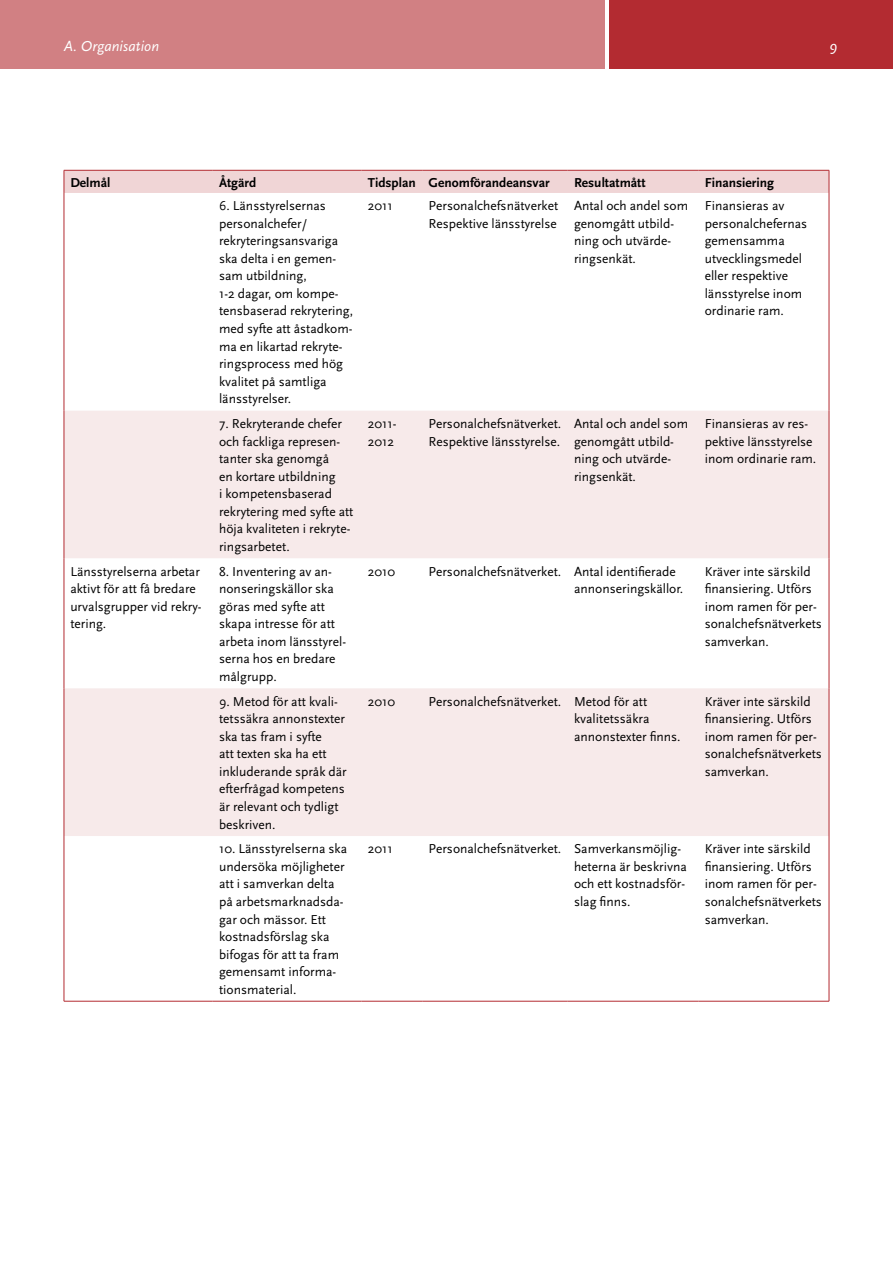
<style>
.page{position:relative;width:893px;height:1263px;background:#fff}
.page>*{position:absolute;margin:0;border:0;box-sizing:border-box;transform-origin:0 0}
.t1{font:italic 15px "Scala Sans Pro";letter-spacing:.005em;color:#fff}
.t2{font:13.5px/17.5px "Scala Sans Pro";color:#000}
.t3{font:700 13.5px "Scala Sans Pro";color:#000}
</style>
<div class="page">
<div style="left:609px;top:0;width:284px;height:68px;background:#b32b31"></div>
<div style="left:0;top:0;width:605px;height:68px;background:#d18083"></div>
<svg style="left:65px;top:411px;width:764px;height:425px;fill:#f7eaea"></svg>
<hr style="left:64px;top:836px;width:1px;height:165px;background:#b32b31">
<hr style="left:829px;top:836px;width:1px;height:165px;background:#b32b31">
<hr style="left:64px;top:1001px;width:149px;height:1px;background:#b32b31">
<hr style="left:213px;top:1001px;width:148px;height:1px;background:#b32b31">
<hr style="left:361px;top:1001px;width:61px;height:1px;background:#b32b31">
<hr style="left:422px;top:1001px;width:146px;height:1px;background:#b32b31">
<hr style="left:568px;top:1001px;width:130px;height:1px;background:#b32b31">
<hr style="left:698px;top:1001px;width:131px;height:1px;background:#b32b31">
<hr style="left:64px;top:193px;width:1px;height:218px;background:#b32b31">
<hr style="left:829px;top:193px;width:1px;height:218px;background:#b32b31">
<hr style="left:64px;top:411px;width:1px;height:147px;background:#b32b31">
<hr style="left:829px;top:411px;width:1px;height:147px;background:#b32b31">
<hr style="left:64px;top:558px;width:1px;height:130px;background:#b32b31">
<hr style="left:829px;top:558px;width:1px;height:130px;background:#b32b31">
<hr style="left:64px;top:688px;width:1px;height:148px;background:#b32b31">
<hr style="left:829px;top:688px;width:1px;height:148px;background:#b32b31">
<div style="left:64px;top:170px;width:766px;height:23px;background:#f0d5d6"></div>
<p class="t1" style="left:64px;top:37px;width:97px">A. Organisation</p>
<p class="t1" style="left:829px;top:37px;width:10px">9</p>
<p class="t3" style="left:70px;top:174px;width:42px">Delmål</p>
<p class="t3" style="left:219px;top:174px;width:39px">Åtgärd</p>
<p class="t3" style="left:368px;top:174px;width:183px">Tidsplan Genomförandeansvar</p>
<p class="t3" style="left:574px;top:174px;width:73px">Resultatmått</p>
<p class="t3" style="left:705px;top:174px;width:71px">Finansiering</p>
<p class="t2" style="left:219px;top:197px;width:136px">6. Länsstyrelsernas personalchefer/ rekryteringsansvariga ska delta i en gemen&shy;sam utbildning,<br>1-2 dagar, om kompe&shy;tensbaserad rekrytering, med syfte att åstadkom&shy;ma en likartad rekryte&shy;ringsprocess med hög kvalitet på samtliga länsstyrelser.</p>
<p class="t2" style="left:368px;top:197px;width:26px">2011</p>
<p class="t2" style="left:429px;top:197px;width:131px">Personalchefsnätverket<br>Respektive länsstyrelse</p>
<p class="t2" style="left:574px;top:197px;width:116px">Antal och andel som genomgått utbild&shy;ning och utvärde&shy;ringsenkät.</p>
<p class="t2" style="left:705px;top:197px;width:104px">Finansieras av personalchefernas gemensamma utvecklingsmedel eller respektive länsstyrelse inom ordinarie ram.</p>
<p class="t2" style="left:219px;top:415px;width:136px">7. Rekryterande chefer och fackliga represen&shy;tanter ska genomgå<br>en kortare utbildning<br>i kompetensbaserad rekrytering med syfte att höja kvaliteten i rekryte&shy;ringsarbetet.</p>
<p class="t2" style="left:368px;top:415px;width:30px">2011-<br>2012</p>
<p class="t2" style="left:429px;top:415px;width:134px">Personalchefsnätverket.<br>Respektive länsstyrelse.</p>
<p class="t2" style="left:574px;top:415px;width:116px">Antal och andel som genomgått utbild&shy;ning och utvärde&shy;ringsenkät.</p>
<p class="t2" style="left:705px;top:415px;width:113px">Finansieras av res&shy;pektive länsstyrelse inom ordinarie ram.</p>
<p class="t2" style="left:70px;top:562px;width:133px">Länsstyrelserna arbetar aktivt för att få bredare urvalsgrupper vid rekry&shy;tering.</p>
<p class="t2" style="left:219px;top:562px;width:128px">8. Inventering av an&shy;nonseringskällor ska göras med syfte att skapa intresse för att arbeta inom länsstyrel&shy;serna hos en bredare målgrupp.</p>
<p class="t2" style="left:368px;top:562px;width:29px">2010</p>
<p class="t2" style="left:574px;top:562px;width:111px;text-indent:-145px">Personalchefsnätverket. Antal identifierade annonseringskällor.</p>
<p class="t2" style="left:705px;top:562px;width:119px">Kräver inte särskild finansiering. Utförs inom ramen för per&shy;sonalchefsnätverkets samverkan.</p>
<p class="t2" style="left:219px;top:692px;width:129px">9. Metod för att kvali&shy;tetssäkra annonstexter ska tas fram i syfte<br>att texten ska ha ett inkluderande språk där efterfrågad kompetens är relevant och tydligt beskriven.</p>
<p class="t2" style="left:368px;top:692px;width:29px">2010</p>
<p class="t2" style="left:574px;top:692px;width:108px;text-indent:-145px">Personalchefsnätverket. Metod för att kvalitetssäkra annonstexter finns.</p>
<p class="t2" style="left:705px;top:692px;width:119px">Kräver inte särskild finansiering. Utförs inom ramen för per&shy;sonalchefsnätverkets samverkan.</p>
<p class="t2" style="left:219px;top:840px;width:129px">10. Länsstyrelserna ska undersöka möjligheter att i samverkan delta på arbetsmarknadsda&shy;gar och mässor. Ett kostnadsförslag ska bifogas för att ta fram gemensamt informa&shy;tionsmaterial.</p>
<p class="t2" style="left:368px;top:840px;width:26px">2011</p>
<p class="t2" style="left:574px;top:840px;width:114px;text-indent:-145px">Personalchefsnätverket. Samverkansmöjlig&shy;heterna är beskrivna och ett kostnadsför&shy;slag finns.</p>
<p class="t2" style="left:705px;top:840px;width:119px">Kräver inte särskild finansiering. Utförs inom ramen för per&shy;sonalchefsnätverkets samverkan.</p>
</div>
